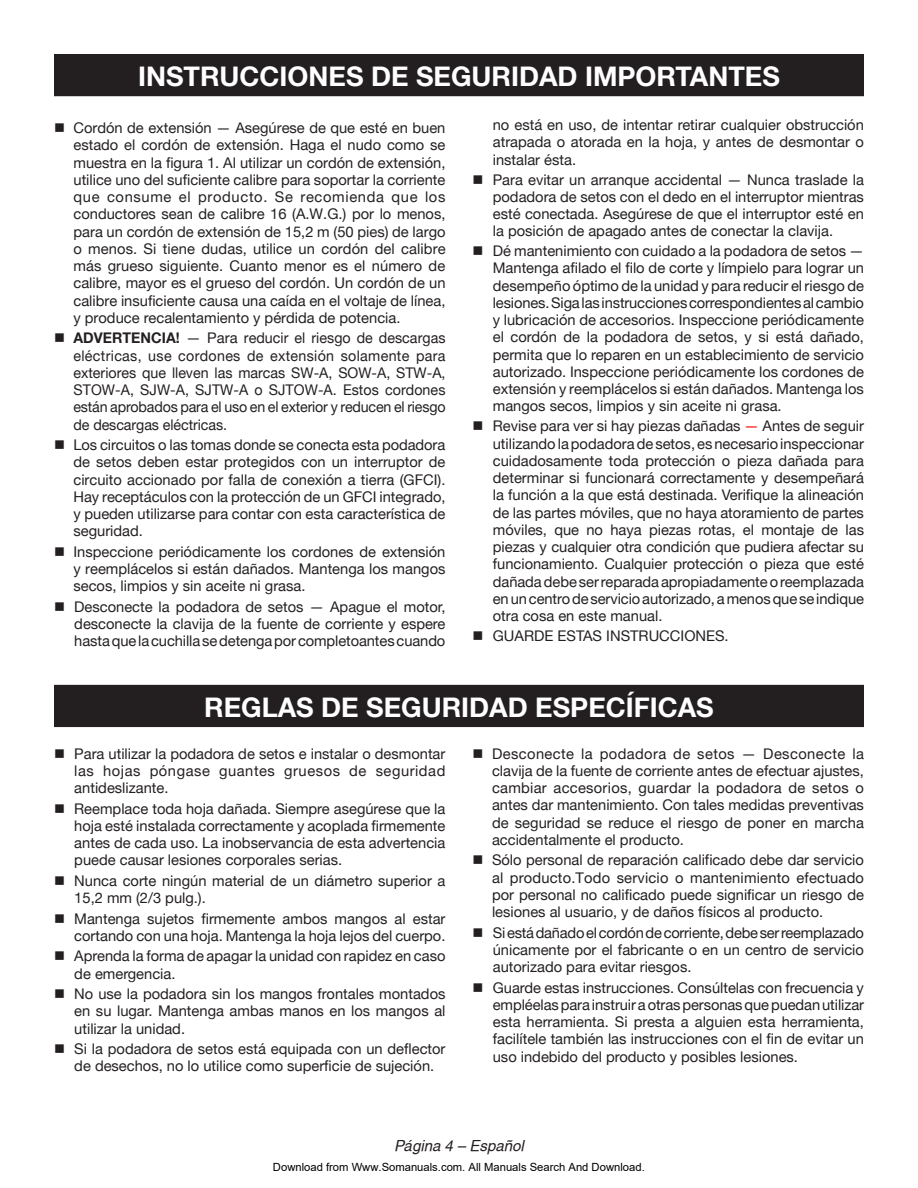
<style>
.page{position:relative;width:918px;height:1188px;background:#fff}
.page>*{position:absolute;margin:0;border:0;box-sizing:border-box;transform-origin:0 0}
.HEADING{font:700 27px "Helvetica Neue";color:#fff}
.t1{font:italic 15px "Helvetica";color:#231f20}
.bullet{font:14.7px/17.2px "Helvetica Neue";color:#231f20;text-align:justify}
.bullets{font:14.7px/17.2px "Helvetica Neue";color:#231f20;text-align:justify}
.Safety_list{font:14.7px/17.2px "Helvetica Neue";color:#231f20;text-align:justify}
.t2{font:11.25px "Arial";color:#000}
.s1{font-weight:700}
.s2{color:#f00}
</style>
<div class="page">
<div style="left:55px;top:55px;width:808px;height:40px;background:#231f20"></div>
<div style="left:54px;top:54px;width:810px;height:42px;border:2px solid #231f20"></div>
<div style="left:55px;top:686px;width:808px;height:40px;background:#231f20"></div>
<div style="left:54px;top:685px;width:810px;height:42px;border:2px solid #231f20"></div>
<p class="HEADING" style="left:138px;top:59px;width:643px">INSTRUCCIONES DE SEGURIDAD IMPORTANTES</p>
<p class="bullets" style="left:74px;top:119px;width:374px;text-indent:-20px">■ Cordón de extensión — Asegúrese de que esté en buen estado el cordón de extensión. Haga el nudo como se muestra en la figura 1. Al utilizar un cordón de extensión, utilice uno del suficiente calibre para soportar la corriente que consume el producto. Se recomienda que los conductores sean de calibre 16 (A.W.G.) por lo menos, para un cordón de extensión de 15,2 m (50 pies) de largo o menos. Si tiene dudas, utilice un cordón del calibre más grueso siguiente. Cuanto menor es el número de calibre, mayor es el grueso del cordón. Un cordón de un calibre insuficiente causa una caída en el voltaje de línea, y produce recalentamiento y pérdida de potencia.</p>
<p class="bullets" style="left:74px;top:329px;width:374px;text-indent:-20px">■ <span class="s1">ADVERTENCIA!</span> — Para reducir el riesgo de descargas eléctricas, use cordones de extensión solamente para exteriores que lleven las marcas SW-A, SOW-A, STW-A, STOW-A, SJW-A, SJTW-A o SJTOW-A. Estos cordones están aprobados para el uso en el exterior y reducen el riesgo de descargas eléctricas.</p>
<p class="bullets" style="left:74px;top:436px;width:374px;text-indent:-20px">■ Los circuitos o las tomas donde se conecta esta podadora de setos deben estar protegidos con un interruptor de circuito accionado por falla de conexión a tierra (GFCI).<br>Hay receptáculos con la protección de un GFCI integrado, y pueden utilizarse para contar con esta característica de seguridad.</p>
<p class="bullets" style="left:74px;top:543px;width:373px;text-indent:-20px">■ Inspeccione periódicamente los cordones de extensión y reemplácelos si están dañados. Mantenga los mangos secos, limpios y sin aceite ni grasa.</p>
<p class="bullet" style="left:74px;top:598px;width:373px;text-indent:-20px">■ Desconecte la podadora de setos — Apague el motor, desconecte la clavija de la fuente de corriente y espere hasta que la cuchilla se detenga por completoantes cuando</p>
<p class="bullet" style="left:493px;top:116px;width:373px">no está en uso, de intentar retirar cualquier obstrucción atrapada o atorada en la hoja, y antes de desmontar o instalar ésta.</p>
<p class="bullet" style="left:493px;top:170px;width:373px;text-indent:-20px">■ Para evitar un arranque accidental — Nunca traslade la podadora de setos con el dedo en el interruptor mientras esté conectada. Asegúrese de que el interruptor esté en la posición de apagado antes de conectar la clavija.</p>
<p class="bullet" style="left:493px;top:242px;width:373px;text-indent:-20px">■ Dé mantenimiento con cuidado a la podadora de setos — Mantenga afilado el filo de corte y límpielo para lograr un desempeño óptimo de la unidad y para reducir el riesgo de lesiones. Siga las instrucciones correspondientes al cambio y lubricación de accesorios. Inspeccione periódicamente el cordón de la podadora de setos, y si está dañado, permita que lo reparen en un establecimiento de servicio autorizado. Inspeccione periódicamente los cordones de extensión y reemplácelos si están dañados. Mantenga los mangos secos, limpios y sin aceite ni grasa.</p>
<p class="bullet" style="left:493px;top:417px;width:373px;text-indent:-20px">■ Revise para ver si hay piezas dañadas <span class="s2">—</span> Antes de seguir utilizando la podadora de setos, es necesario inspeccionar cuidadosamente toda protección o pieza dañada para determinar si funcionará correctamente y desempeñará la función a la que está destinada. Verifique la alineación de las partes móviles, que no haya atoramiento de partes móviles, que no haya piezas rotas, el montaje de las piezas y cualquier otra condición que pudiera afectar su funcionamiento. Cualquier protección o pieza que esté dañada debe ser reparada apropiadamente o reemplazada en un centro de servicio autorizado, a menos que se indique otra cosa en este manual.</p>
<p class="bullet" style="left:472px;top:627px;width:258px">■ GUARDE ESTAS INSTRUCCIONES.</p>
<p class="HEADING" style="left:204px;top:690px;width:511px">REGLAS DE SEGURIDAD ESPECÍFICAS</p>
<p class="bullet" style="left:74px;top:745px;width:373px;text-indent:-20px">■ Para utilizar la podadora de setos e instalar o desmontar las hojas póngase guantes gruesos de seguridad antideslizante.</p>
<p class="bullet" style="left:74px;top:800px;width:373px;text-indent:-20px">■ Reemplace toda hoja dañada. Siempre asegúrese que la hoja esté instalada correctamente y acoplada firmemente antes de cada uso. La inobservancia de esta advertencia puede causar lesiones corporales serias.</p>
<p class="bullet" style="left:74px;top:872px;width:373px;text-indent:-20px">■ Nunca corte ningún material de un diámetro superior a<br>15,2 mm (2/3 pulg.).</p>
<p class="bullet" style="left:54px;top:910px;width:393px;text-align:right">■ Mantenga sujetos firmemente ambos mangos al estar cortando con una hoja. Mantenga la hoja lejos del cuerpo.</p>
<p class="bullet" style="left:74px;top:947px;width:373px;text-indent:-20px">■ Aprenda la forma de apagar la unidad con rapidez en caso de emergencia.</p>
<p class="bullet" style="left:74px;top:985px;width:373px;text-indent:-20px">■ No use la podadora sin los mangos frontales montados en su lugar. Mantenga ambas manos en los mangos al utilizar la unidad.</p>
<p class="bullet" style="left:74px;top:1040px;width:373px;text-indent:-20px">■ Si la podadora de setos está equipada con un deflector de desechos, no lo utilice como superficie de sujeción.</p>
<p class="bullets" style="left:492px;top:745px;width:374px;text-indent:-20px">■ Desconecte la podadora de setos — Desconecte la clavija de la fuente de corriente antes de efectuar ajustes, cambiar accesorios, guardar la podadora de setos o antes dar mantenimiento. Con tales medidas preventivas de seguridad se reduce el riesgo de poner en marcha accidentalmente el producto.</p>
<p class="bullets" style="left:492px;top:851px;width:374px;text-indent:-20px">■ Sólo personal de reparación calificado debe dar servicio al producto.Todo servicio o mantenimiento efectuado por personal no calificado puede significar un riesgo de lesiones al usuario, y de daños físicos al producto.</p>
<p class="Safety_list" style="left:493px;top:924px;width:373px;text-indent:-20px">■ Si está dañado el cordón de corriente, debe ser reemplazado únicamente por el fabricante o en un centro de servicio autorizado para evitar riesgos.</p>
<p class="bullet" style="left:493px;top:979px;width:373px;text-indent:-20px">■ Guarde estas instrucciones. Consúltelas con frecuencia y empléelas para instruir a otras personas que puedan utilizar esta herramienta. Si presta a alguien esta herramienta, facilítele también las instrucciones con el fin de evitar un uso indebido del producto y posibles lesiones.</p>
<p class="t1" style="left:394px;top:1137px;width:131px">Página 4 – Español</p>
<p class="t2" style="left:273px;top:1160px;width:373px">Download from Www.Somanuals.com. All Manuals Search And Download.</p>
</div>
